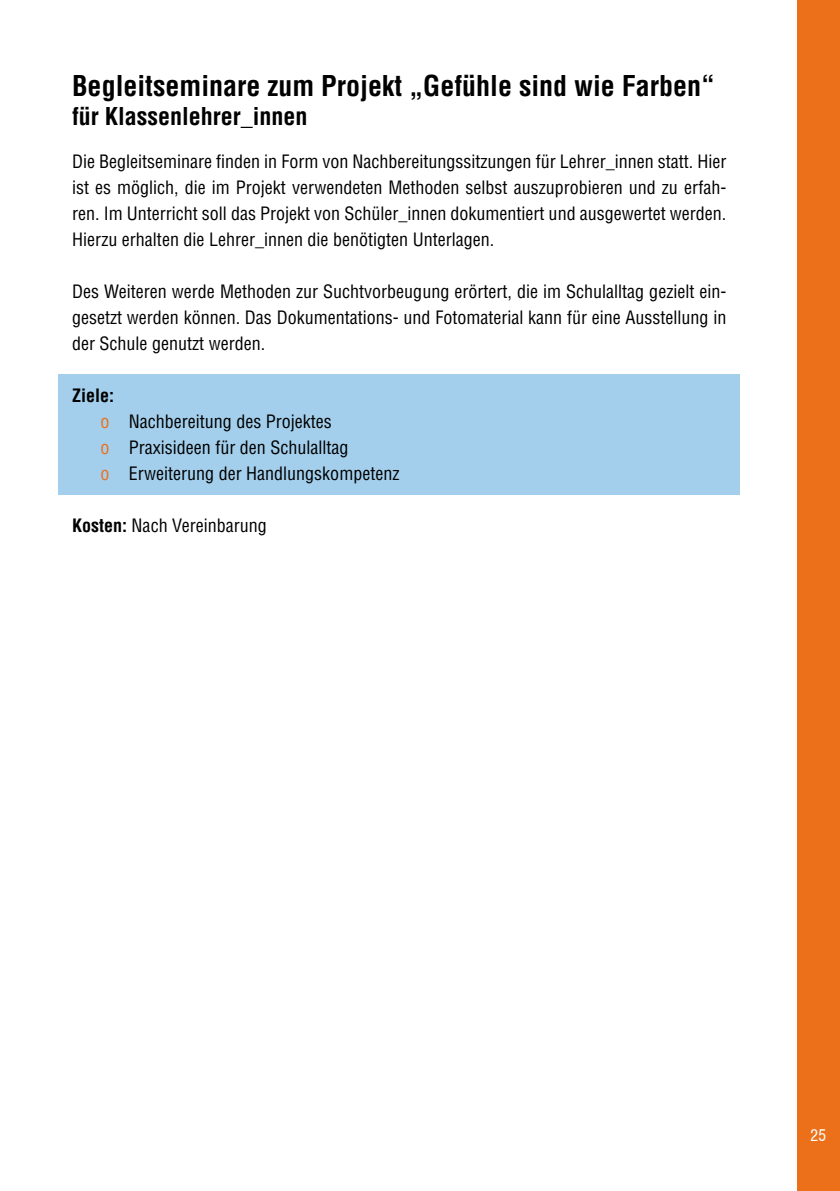
<style>
.page{position:relative;width:840px;height:1191px;background:#fff}
.page>*{position:absolute;margin:0;border:0;box-sizing:border-box;transform-origin:0 0}
.t1{font:700 condensed 28px "Helvetica";color:#000}
.t2{font:700 condensed 24px "Helvetica";color:#000}
.t3{font:condensed 18px/26px "Helvetica";color:#000;text-align:justify}
.t4{font:100 condensed 18px "Helvetica";color:#fff}
.s1{font-weight:700}
.s2{color:#ec701a}
</style>
<div class="page">
<div style="left:59px;top:374px;width:680px;height:121px;background:#a3cfec"></div>
<div style="left:797px;top:0;width:42px;height:1191px;background:#ec701a"></div>
<h1 class="t1" style="left:72px;top:68px;width:644px">Begleitseminare zum Projekt „Gefühle sind wie Farben“</h1>
<h2 class="t2" style="left:72px;top:101px;width:237px">für Klassenlehrer_innen</h2>
<p class="t3" style="left:72px;top:148px;width:655px">Die Begleitseminare finden in Form von Nachbereitungssitzungen für Lehrer_innen statt. Hier ist es möglich, die im Projekt verwendeten Methoden selbst auszuprobieren und zu erfah&shy;ren. Im Unterricht soll das Projekt von Schüler_innen dokumentiert und ausgewertet werden.<br>Hierzu erhalten die Lehrer_innen die benötigten Unterlagen.</p>
<p class="t3" style="left:72px;top:278px;width:655px">Des Weiteren werde Methoden zur Suchtvorbeugung erörtert, die im Schulalltag gezielt ein&shy;gesetzt werden können. Das Dokumentations- und Fotomaterial kann für eine Ausstellung in der Schule genutzt werden.</p>
<p class="t3" style="left:100px;top:382px;width:300px;text-align:left;text-indent:-28px"><span class="s1">Ziele:<br></span><span class="s2">o</span> Nachbereitung des Projektes<br><span class="s2">o</span> Praxisideen für den Schulalltag<br><span class="s2">o</span> Erweiterung der Handlungskompetenz</p>
<p class="t3" style="left:72px;top:512px;width:196px"><span class="s1">Kosten:</span> Nach Vereinbarung</p>
<p class="t4" style="left:809px;top:1127px;width:18px">25</p>
</div>
